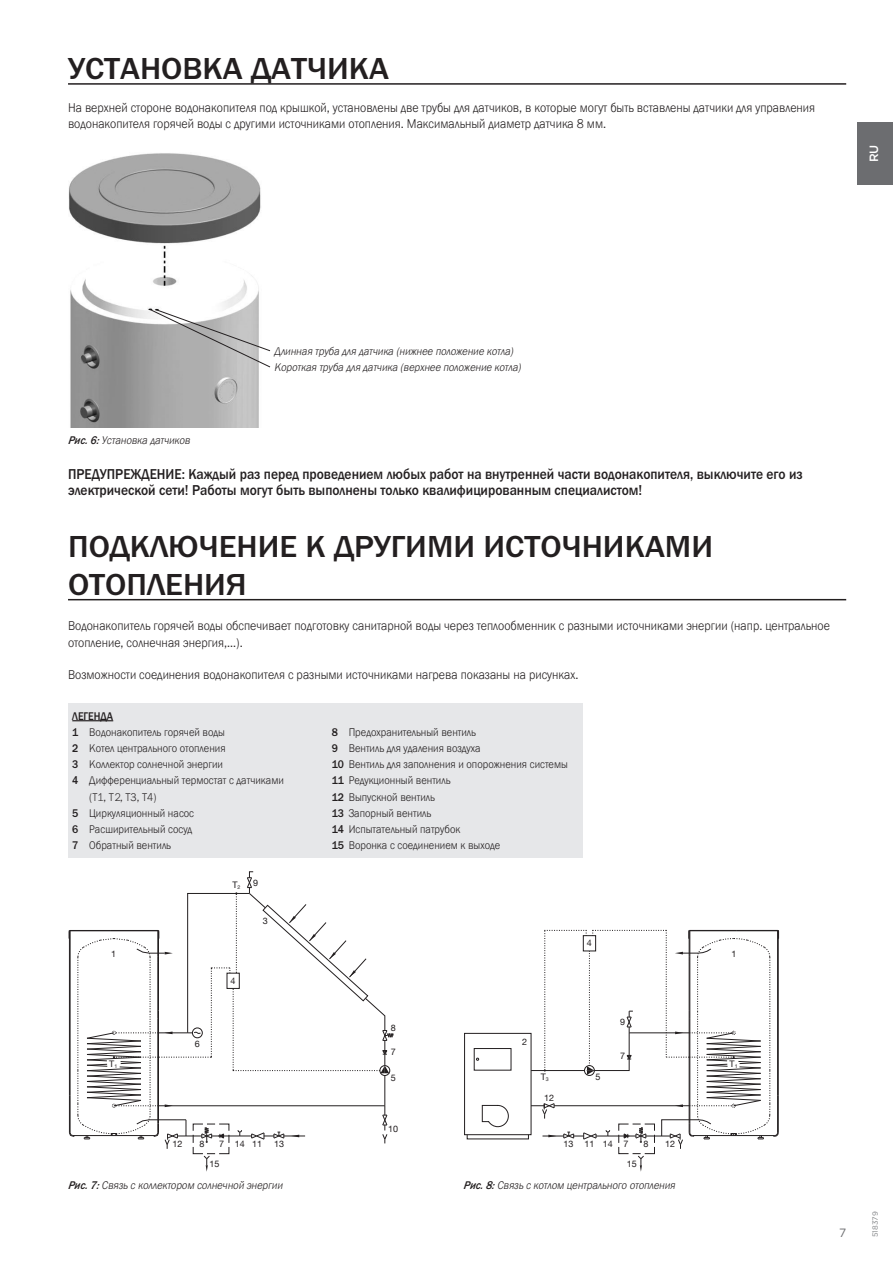
<style>
.page{position:relative;width:893px;height:1263px;background:#fff}
.page>*{position:absolute;margin:0;border:0;box-sizing:border-box;transform-origin:0 0}
.B1_-_Glavni_naslov{font:500 31.5px/37.8px "Franklin Gothic URW";color:#231f20;scale:1.05 1}
.D1_-_Opozorila{font:500 14.85px/16.2px "Franklin Gothic URW";color:#231f20;scale:.91 1}
.C1_-_Tekoci_tekst{font:300 13.2px/16.2px "Franklin Gothic URW";color:#231f20;scale:.91 1}
.t1{font:500 12px "Gotham";color:#fff}
.t2{font:12px "Gotham";color:#6c6d70}
.C3_-_Tekst_legenda{font:300 11.55px/16.2px "Franklin Gothic URW";color:#231f20;scale:.91 1}
.D2_-_Slike{font:italic 300 11.55px "Franklin Gothic URW";color:#231f20;scale:.91 1}
.D4_-_Ostali_droben_t{font:italic 300 11.55px "Franklin Gothic URW";color:#231f20;scale:.91 1}
.B4_-_Naslov_legenda{font:500 11.55px "Franklin Gothic URW";color:#231f20;scale:.91 1}
.t3{font:9px "Helvetica Neue LT Com";color:#231f20}
.t4{font:7.5px "Gotham";color:#808285}
.s1{font-family:"Franklin Gothic URW Med Ita";font-weight:400}
.s2{font-weight:500}
</style>
<div class="page">
<img style="left:68px;top:153px;width:193px;height:275px">
<svg style="left:149px;top:309px;width:122px;height:58px"></svg>
<hr style="left:68px;top:83px;width:778px;height:2px;background:#231f20">
<hr style="left:68px;top:599px;width:778px;height:1px;background:#231f20">
<div style="left:68px;top:703px;width:515px;height:155px;background:#e6e7e9"></div>
<hr style="left:72px;top:720px;width:41px;height:1px;background:#231f20">
<svg style="left:69px;top:871px;width:324px;height:301px"></svg>
<div style="left:474px;top:1048px;width:37px;height:22px;border:1px solid #231f20"></div>
<div style="left:464px;top:1033px;width:67px;height:102px;border:1px solid #231f20"></div>
<div style="left:467px;top:1134px;width:62px;height:5px;border:1px solid #231f20"></div>
<svg style="left:531px;top:930px;width:248px;height:242px"></svg>
<div style="left:584px;top:1065px;width:10px;height:10px;border:1px solid #231f20;border-radius:50%"></div>
<svg style="left:482px;top:1105px;width:27px;height:22px"></svg>
<div style="left:857px;top:122px;width:36px;height:63px;background:#6c6d70"></div>
<p class="B1_-_Glavni_naslov" style="left:68px;top:50px;width:307px">УСТАНОВКА ДАТЧИКА</p>
<p class="C1_-_Tekoci_tekst" style="left:68px;top:100px;width:822px">На верхней стороне водонакопителя под крышкой, установлены две трубы для датчиков, в которые могут быть вставлены датчики для управления водонакопителя горячей воды с другими источниками отопления. Максимальный диаметр датчика 8 мм.</p>
<p class="t1" style="left:866px;top:162px;width:19px;rotate:-90deg">RU</p>
<p class="D4_-_Ostali_droben_t" style="left:274px;top:344px;width:267px">Длинная труба для датчика (нижнее положение котла)</p>
<p class="D4_-_Ostali_droben_t" style="left:274px;top:360px;width:276px">Короткая труба для датчика (верхнее положение котла)</p>
<p class="D2_-_Slike" style="left:68px;top:433px;width:138px"><span class="s1">Рис.6:</span>Установка датчиков</p>
<p class="D1_-_Opozorila" style="left:68px;top:466px;width:809px">ПРЕДУПРЕЖДЕНИЕ: Каждый раз перед проведением любых работ на внутренней части водонакопителя, выключите его из электрической сети! Работы могут быть выполнены только квалифицированным специалистом!</p>
<p class="B1_-_Glavni_naslov" style="left:68px;top:528px;width:616px">ПОДКЛЮЧЕНИЕ К ДРУГИМИ ИСТОЧНИКАМИ<br>ОТОПЛЕНИЯ</p>
<p class="C1_-_Tekoci_tekst" style="left:68px;top:618px;width:839px">Водонакопитель горячей воды обспечивает подготовку санитарной воды через теплообменник с разными источниками энергии (напр. центральное отопление, солнечная энергия,…).</p>
<p class="C1_-_Tekoci_tekst" style="left:68px;top:667px;width:562px">Возможности соединения водонакопителя с разными источниками нагрева показаны на рисунках.</p>
<p class="B4_-_Naslov_legenda" style="left:72px;top:708px;width:47px">ЛЕГЕНДА</p>
<p class="C3_-_Tekst_legenda" style="left:72px;top:724px;width:169px"><span class="s2">1</span> Водонакопитель горячей воды</p>
<p class="C3_-_Tekst_legenda" style="left:72px;top:740px;width:170px"><span class="s2">2</span> Котел центрального отопления</p>
<p class="C3_-_Tekst_legenda" style="left:72px;top:756px;width:167px"><span class="s2">3</span> Коллектор солнечной энергии</p>
<p class="C3_-_Tekst_legenda" style="left:89px;top:772px;width:215px;text-indent:-17px"><span class="s2">4</span> Дифференциальный термостат с датчиками (T1, T2, T3, T4)</p>
<p class="C3_-_Tekst_legenda" style="left:72px;top:805px;width:135px"><span class="s2">5</span> Циркуляционный насос</p>
<p class="C3_-_Tekst_legenda" style="left:72px;top:821px;width:133px"><span class="s2">6</span> Расширительный сосуд</p>
<p class="C3_-_Tekst_legenda" style="left:72px;top:837px;width:110px"><span class="s2">7</span> Обратный вентиль</p>
<p class="t3" style="left:111px;top:948px;width:7px">1</p>
<p class="t3" style="left:109px;top:1058px;width:10px">T<sub>1</sub></p>
<p class="t3" style="left:195px;top:1038px;width:7px">6</p>
<p class="t3" style="left:232px;top:879px;width:10px">T<sub>2</sub></p>
<p class="t3" style="left:253px;top:877px;width:7px">9</p>
<p class="t3" style="left:263px;top:915px;width:7px">3</p>
<p class="t3" style="left:231px;top:975px;width:7px">4</p>
<p class="t3" style="left:172px;top:1138px;width:12px">12</p>
<p class="t3" style="left:199px;top:1138px;width:7px">8</p>
<p class="t3" style="left:219px;top:1138px;width:44px">7 14 11</p>
<p class="t3" style="left:274px;top:1138px;width:12px">13</p>
<p class="t3" style="left:210px;top:1158px;width:12px">15</p>
<p class="C3_-_Tekst_legenda" style="left:332px;top:724px;width:160px"><span class="s2">8</span> Предохранительный вентиль</p>
<p class="C3_-_Tekst_legenda" style="left:332px;top:740px;width:165px"><span class="s2">9</span> Вентиль для удаления воздуха</p>
<p class="C3_-_Tekst_legenda" style="left:332px;top:756px;width:261px"><span class="s2">10</span> Вентиль для заполнения и опорожнения системы</p>
<p class="C3_-_Tekst_legenda" style="left:332px;top:772px;width:132px"><span class="s2">11</span> Редукционный вентиль</p>
<p class="C3_-_Tekst_legenda" style="left:332px;top:789px;width:115px"><span class="s2">12</span> Выпускной вентиль</p>
<p class="C3_-_Tekst_legenda" style="left:332px;top:805px;width:111px"><span class="s2">13</span> Запорный вентиль</p>
<p class="C3_-_Tekst_legenda" style="left:332px;top:821px;width:143px"><span class="s2">14</span> Испытательный патрубок</p>
<p class="C3_-_Tekst_legenda" style="left:332px;top:837px;width:187px"><span class="s2">15</span> Воронка с соединением к выходе</p>
<p class="t3" style="left:587px;top:937px;width:7px">4</p>
<p class="t3" style="left:391px;top:1022px;width:7px">8</p>
<p class="t3" style="left:620px;top:1016px;width:7px">9</p>
<p class="t3" style="left:522px;top:1036px;width:7px">2</p>
<p class="t3" style="left:391px;top:1046px;width:7px">7</p>
<p class="t3" style="left:620px;top:1050px;width:7px">7</p>
<p class="t3" style="left:391px;top:1072px;width:7px">5</p>
<p class="t3" style="left:541px;top:1071px;width:10px">T<sub>3</sub></p>
<p class="t3" style="left:596px;top:1071px;width:7px">5</p>
<p class="t3" style="left:544px;top:1092px;width:12px">12</p>
<p class="t3" style="left:388px;top:1123px;width:12px">10</p>
<p class="t3" style="left:564px;top:1138px;width:51px">13 11 14</p>
<p class="t3" style="left:623px;top:1138px;width:7px">7</p>
<p class="t3" style="left:643px;top:1138px;width:7px">8</p>
<p class="t3" style="left:665px;top:1138px;width:12px">12</p>
<p class="t3" style="left:627px;top:1158px;width:12px">15</p>
<p class="D2_-_Slike" style="left:68px;top:1178px;width:240px"><span class="s1">Рис.7:</span>Связьс коллектором солнечной энергии</p>
<p class="D2_-_Slike" style="left:463px;top:1178px;width:237px"><span class="s1">Рис.8:</span>Связьс котлом центрального отопления</p>
<p class="t3" style="left:732px;top:948px;width:7px">1</p>
<p class="t3" style="left:730px;top:1058px;width:10px">T<sub>1</sub></p>
<p class="t2" style="left:839px;top:1225px;width:9px">7</p>
<p class="t4" style="left:870px;top:1237px;width:27px;rotate:-90deg">518379</p>
</div>
